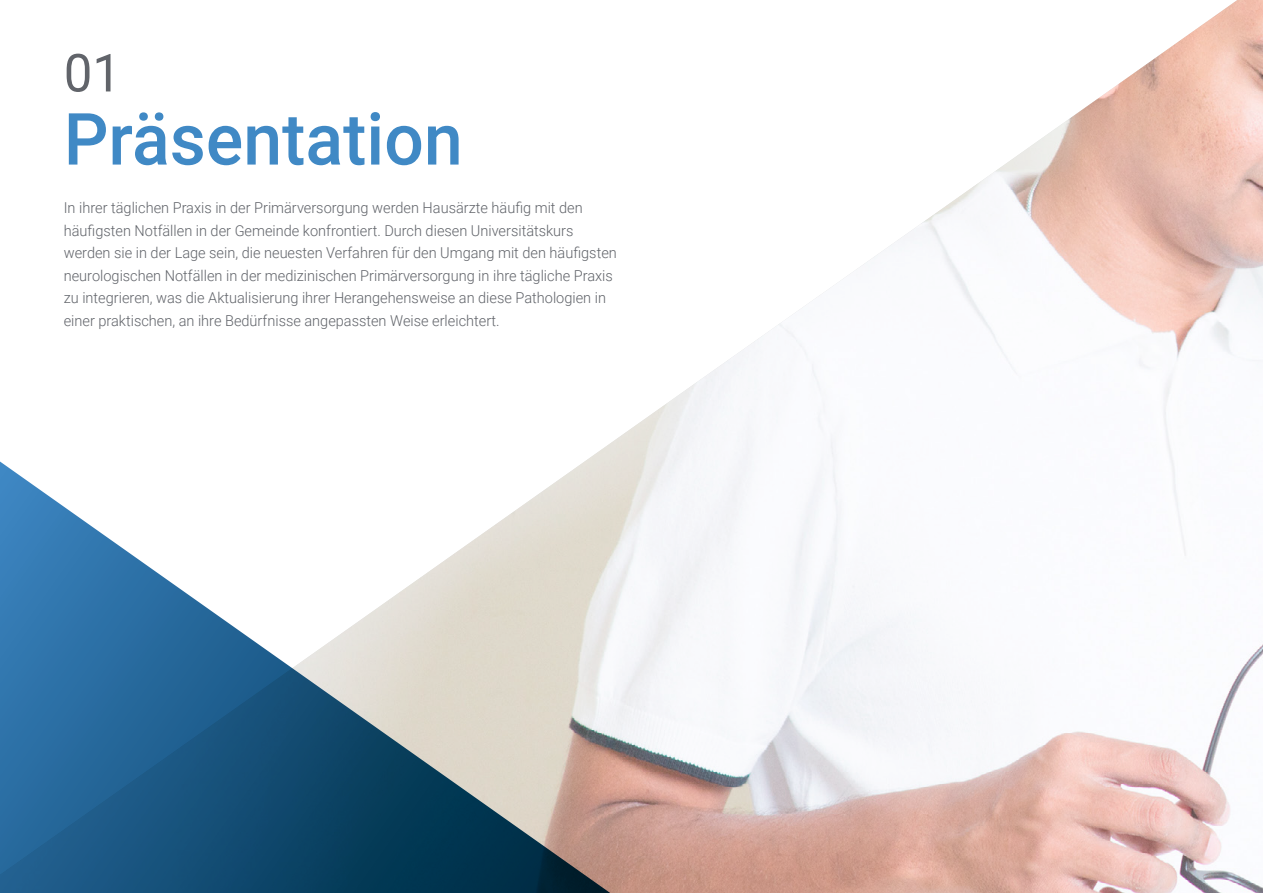
<style>
.page{position:relative;width:1263px;height:893px;background:#fff}
.page>*{position:absolute;margin:0;border:0;box-sizing:border-box;transform-origin:0 0}
.t1{font:500 72px "Roboto";color:#4089c5}
.t2{font:52.5px "Roboto";color:#61646a}
.t3{font:300 15px/22.5px "Roboto";color:#61646a}
</style>
<div class="page">
<img style="left:607px;top:0;width:656px;height:893px">
<svg style="left:0;top:446px;width:640px;height:447px"></svg>
<h2 class="t2" style="left:64px;top:36px;width:59px">01</h2>
<h1 class="t1" style="left:64px;top:89px;width:400px">Präsentation</h1>
<p class="t3" style="left:64px;top:196px;width:555px">In ihrer täglichen Praxis in der Primärversorgung werden Hausärzte häufig mit den häufigsten Notfällen in der Gemeinde konfrontiert. Durch diesen Universitätskurs werden sie in der Lage sein, die neuesten Verfahren für den Umgang mit den häufigsten neurologischen Notfällen in der medizinischen Primärversorgung in ihre tägliche Praxis zu integrieren, was die Aktualisierung ihrer Herangehensweise an diese Pathologien in einer praktischen, an ihre Bedürfnisse angepassten Weise erleichtert.</p>
</div>
